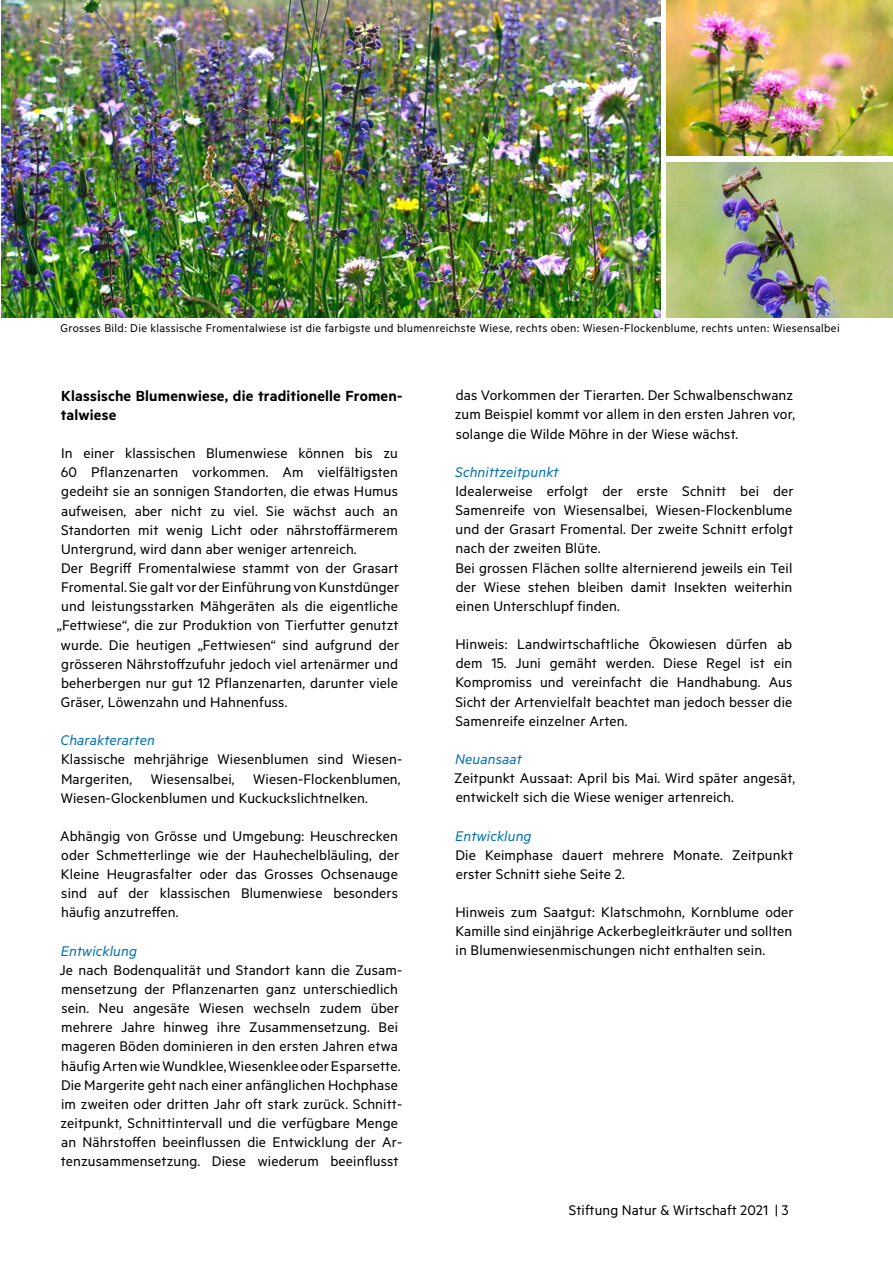
<style>
.page{position:relative;width:893px;height:1263px;background:#fff}
.page>*{position:absolute;margin:0;border:0;box-sizing:border-box;transform-origin:0 0}
.t1{font:600 16.5px/19.2px "Metric";letter-spacing:.01em;color:#000}
.t2{font:15.75px/19.2px "Metric";letter-spacing:.01em;color:#000}
.t3{font:italic 15.75px "Metric";letter-spacing:.01em;color:#0072b4}
.t4{font:12.75px "Metric";letter-spacing:.025em;color:#000}
</style>
<div class="page">
<img style="left:1px;top:0;width:659px;height:318px">
<img style="left:667px;top:0;width:226px;height:156px">
<img style="left:666px;top:163px;width:227px;height:155px">
<p class="t4" style="left:61px;top:321px;width:781px">Grosses Bild: Die klassische Fromentalwiese ist die farbigste und blumenreichste Wiese, rechts oben: Wiesen-Flockenblume, rechts unten: Wiesensalbei</p>
<p class="t1" style="left:61px;top:385px;width:343px">Klassische Blumenwiese, die traditionelle Fromen&shy;talwiese</p>
<p class="t2" style="left:57px;top:443px;width:344px">In einer klassischen Blumenwiese können bis zu 60 Pflanzenarten vorkommen. Am vielfältigsten gedeiht sie an sonnigen Standorten, die etwas Humus aufweisen, aber nicht zu viel. Sie wächst auch an Standorten mit wenig Licht oder nährstoffärmerem Untergrund, wird dann aber weniger artenreich.<br>Der Begriff Fromentalwiese stammt von der Grasart Fromental. Sie galt vor der Einführung von Kunstdünger und leistungsstarken Mähgeräten als die eigentliche „Fettwiese“, die zur Produktion von Tierfutter genutzt wurde. Die heutigen „Fettwiesen“ sind aufgrund der grösseren Nährstoffzufuhr jedoch viel artenärmer und beherbergen nur gut 12 Pflanzenarten, darunter viele Gräser, Löwenzahn und Hahnenfuss.</p>
<p class="t3" style="left:61px;top:731px;width:96px">Charakterarten</p>
<p class="t2" style="left:61px;top:749px;width:343px;text-align:justify">Klassische mehrjährige Wiesenblumen sind Wiesen-Margeriten, Wiesensalbei, Wiesen-Flockenblumen, Wiesen-Glockenblumen und Kuckuckslichtnelken.</p>
<p class="t2" style="left:60px;top:826px;width:341px;text-align:justify">Abhängig von Grösse und Umgebung: Heuschrecken oder Schmetterlinge wie der Hauhechelbläuling, der Kleine Heugrasfalter oder das Grosses Ochsenauge sind auf der klassischen Blumenwiese besonders häufig anzutreffen.</p>
<p class="t3" style="left:61px;top:942px;width:78px">Entwicklung</p>
<p class="t2" style="left:60px;top:960px;width:344px">Je nach Bodenqualität und Standort kann die Zusam&shy;mensetzung der Pflanzenarten ganz unterschiedlich sein. Neu angesäte Wiesen wechseln zudem über mehrere Jahre hinweg ihre Zusammensetzung. Bei mageren Böden dominieren in den ersten Jahren etwa häufig Arten wie Wundklee, Wiesenklee oder Esparsette.<br>Die Margerite geht nach einer anfänglichen Hochphase im zweiten oder dritten Jahr oft stark zurück. Schnitt&shy;zeitpunkt, Schnittintervall und die verfügbare Menge an Nährstoffen beeinflussen die Entwicklung der Ar&shy;tenzusammensetzung. Diese wiederum beeinflusst</p>
<p class="t2" style="left:455px;top:385px;width:342px;text-align:justify">das Vorkommen der Tierarten. Der Schwalbenschwanz zum Beispiel kommt vor allem in den ersten Jahren vor, solange die Wilde Möhre in der Wiese wächst.</p>
<p class="t3" style="left:455px;top:463px;width:105px">Schnittzeitpunkt</p>
<p class="t2" style="left:455px;top:481px;width:340px">Idealerweise erfolgt der erste Schnitt bei der Samenreife von Wiesensalbei, Wiesen-Flockenblume und der Grasart Fromental. Der zweite Schnitt erfolgt nach der zweiten Blüte.<br>Bei grossen Flächen sollte alternierend jeweils ein Teil der Wiese stehen bleiben damit Insekten weiterhin einen Unterschlupf finden.</p>
<p class="t2" style="left:455px;top:634px;width:338px;text-align:justify">Hinweis: Landwirtschaftliche Ökowiesen dürfen ab dem 15. Juni gemäht werden. Diese Regel ist ein Kompromiss und vereinfacht die Handhabung. Aus Sicht der Artenvielfalt beachtet man jedoch besser die Samenreife einzelner Arten.</p>
<p class="t3" style="left:455px;top:750px;width:68px">Neuansaat</p>
<p class="t2" style="left:454px;top:768px;width:342px">Zeitpunkt Aussaat: April bis Mai. Wird später angesät, entwickelt sich die Wiese weniger artenreich.</p>
<p class="t3" style="left:455px;top:826px;width:78px">Entwicklung</p>
<p class="t2" style="left:455px;top:845px;width:339px">Die Keimphase dauert mehrere Monate. Zeitpunkt erster Schnitt siehe Seite 2.</p>
<p class="t2" style="left:455px;top:902px;width:340px;text-align:justify">Hinweis zum Saatgut: Klatschmohn, Kornblume oder Kamille sind einjährige Ackerbegleitkräuter und sollten in Blumenwiesenmischungen nicht enthalten sein.</p>
<p class="t2" style="left:569px;top:1200px;width:221px">Stiftung Natur &amp; Wirtschaft 2021 | 3</p>
</div>
